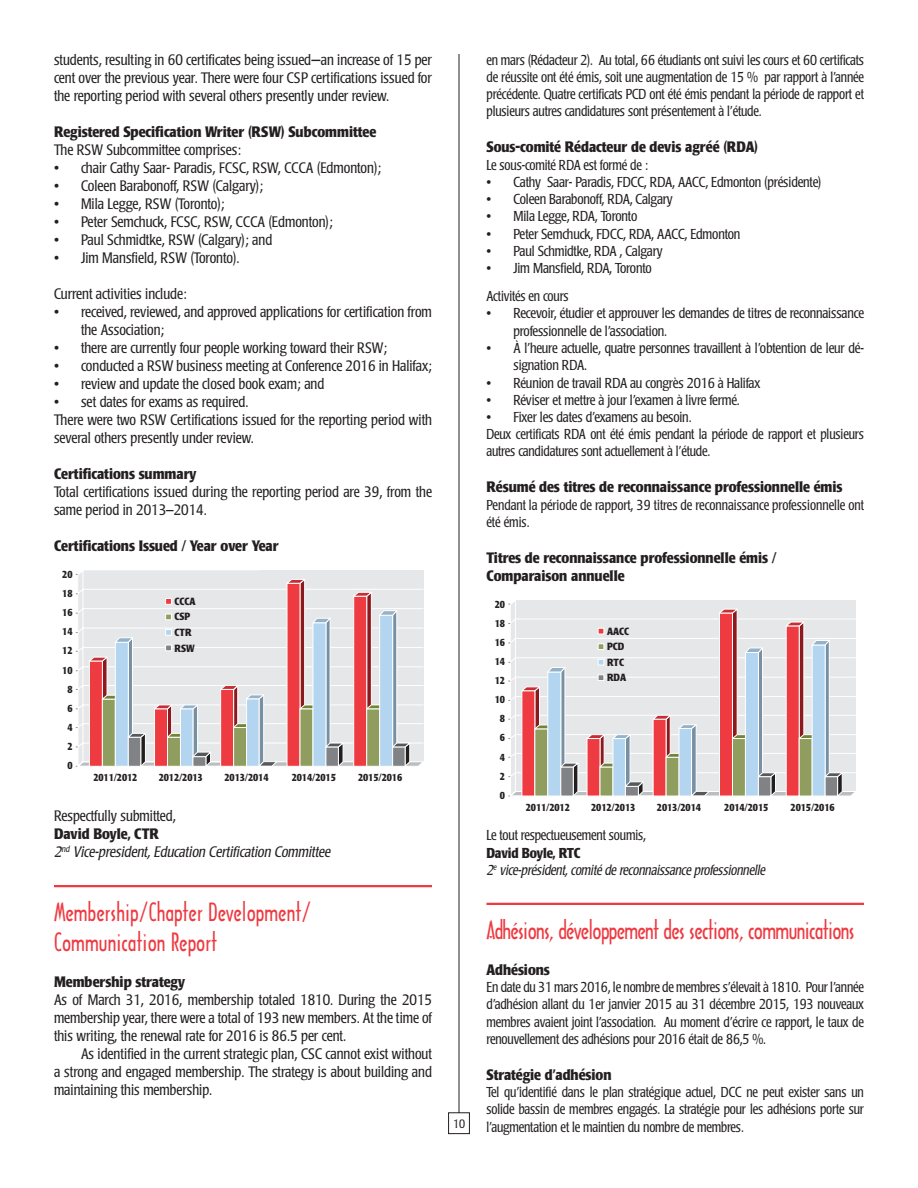
<style>
.page{position:relative;width:918px;height:1188px;background:#fff}
.page>*{position:absolute;margin:0;border:0;box-sizing:border-box;transform-origin:0 0}
.t1{font:24px/30px "Arquitectura";color:#ee3a41}
.t2{font:24px "Arquitectura";letter-spacing:-.02em;color:#ee3a41}
.t3{font:300 condensed 15px/18px "Poppl Laudatio";color:#231f20;text-align:justify}
.t4{font:700 condensed 15px/18px "Poppl Laudatio";color:#231f20}
.t5{font:italic 300 condensed 15px/18px "Poppl Laudatio";color:#231f20}
.t6{font:300 condensed 14.25px/17.2px "Poppl Laudatio";letter-spacing:-.01em;color:#231f20}
.t7{font:italic 300 condensed 14.25px/17.2px "Poppl Laudatio";color:#231f20}
.t8{font:300 condensed 12px "Poppl Laudatio";color:#231f20}
.t9{font:700 condensed 10.35px/19px "Poppl Laudatio";letter-spacing:-.005em;color:#231f20;text-align:center}
.s1{font-weight:700;font-style:normal}
</style>
<div class="page">
<hr style="left:459px;top:54px;width:1px;height:1080px;background:#231f20">
<div style="left:449px;top:1113px;width:20px;height:21px;background:#fff"></div>
<div style="left:448px;top:1112px;width:22px;height:22px;border:1px solid #231f20"></div>
<hr style="left:54px;top:885px;width:378px;height:2px;background:#ee3a41">
<svg style="left:76px;top:570px;width:347px;height:197px;background:#dacacc"></svg>
<div style="left:165px;top:598px;width:7px;height:7px;background:#ee3a41;border:1px solid #fff"></div>
<svg style="left:165px;top:614px;width:7px;height:6px"></svg>
<div style="left:165px;top:629px;width:7px;height:7px;background:#b4d5f0;border:1px solid #fff"></div>
<svg style="left:165px;top:645px;width:7px;height:6px"></svg>
<hr style="left:486px;top:903px;width:378px;height:2px;background:#ee3a41">
<svg style="left:508px;top:600px;width:348px;height:197px;background:#dacacc"></svg>
<p class="t3" style="left:54px;top:51px;width:379px">students, resulting in 60 certificates being issued—an increase of 15 per cent over the previous year. There were four CSP certifications issued for the reporting period with several others presently under review.</p>
<p class="t4" style="left:54px;top:123px;width:324px">Registered Specification Writer (RSW) Subcommittee</p>
<p class="t3" style="left:54px;top:141px;width:189px">The RSW Subcommittee comprises:</p>
<p class="t3" style="left:54px;top:159px;width:329px">• chair Cathy Saar- Paradis, FCSC, RSW, CCCA (Edmonton);</p>
<p class="t3" style="left:54px;top:177px;width:211px">• Coleen Barabonoff, RSW (Calgary);</p>
<p class="t3" style="left:54px;top:195px;width:172px">• Mila Legge, RSW (Toronto);</p>
<p class="t3" style="left:54px;top:213px;width:280px">• Peter Semchuck, FCSC, RSW, CCCA (Edmonton);</p>
<p class="t3" style="left:54px;top:231px;width:220px">• Paul Schmidtke, RSW (Calgary); and</p>
<p class="t3" style="left:54px;top:249px;width:187px">• Jim Mansfield, RSW (Toronto).</p>
<p class="t3" style="left:54px;top:285px;width:134px">Current activities include:</p>
<p class="t3" style="left:81px;top:303px;width:352px;text-indent:-27px">• received, reviewed, and approved applications for certification from the Association;</p>
<p class="t3" style="left:54px;top:339px;width:335px">• there are currently four people working toward their RSW;</p>
<p class="t3" style="left:54px;top:357px;width:380px">• conducted a RSW business meeting at Conference 2016 in Halifax;</p>
<p class="t3" style="left:54px;top:375px;width:272px">• review and update the closed book exam; and</p>
<p class="t3" style="left:54px;top:393px;width:380px;text-align:left">• set dates for exams as required.<br>There were two RSW Certifications issued for the reporting period with several others presently under review.</p>
<p class="t4" style="left:54px;top:465px;width:144px">Certifications summary</p>
<p class="t3" style="left:54px;top:483px;width:379px">Total certifications issued during the reporting period are 39, from the same period in 2013−2014.</p>
<p class="t4" style="left:54px;top:537px;width:226px">Certifications Issued / Year over Year</p>
<p class="t9" style="left:62px;top:565px;width:12px">20<br>18<br>16<br>14<br>12<br>10<br>8<br>6<br>4<br>2<br>0</p>
<p class="t9" style="left:93px;top:768px;width:46px">2011/2012</p>
<p class="t9" style="left:159px;top:768px;width:46px">2012/2013</p>
<p class="t9" style="left:224px;top:768px;width:46px">2013/2014</p>
<p class="t9" style="left:292px;top:768px;width:46px">2014/2015</p>
<p class="t9" style="left:358px;top:768px;width:46px">2015/2016</p>
<p class="t9" style="left:175px;top:594px;width:22px;line-height:15.5px;text-align:left">CCCA<br>CSP<br>CTR<br>RSW</p>
<p class="t3" style="left:54px;top:807px;width:123px">Respectfully submitted,</p>
<p class="t5" style="left:54px;top:825px;width:281px"><span class="s1">David Boyle, CTR<br></span>2<sup>nd</sup> Vice-president,Education Certification Committee</p>
<h1 class="t1" style="left:54px;top:897px;width:259px">Membership/Chapter Development/<br>Communication Report</h1>
<p class="t4" style="left:54px;top:973px;width:132px">Membership strategy</p>
<p class="t3" style="left:54px;top:991px;width:380px">As of March 31, 2016, membership totaled 1810. During the 2015 membership year, there were a total of 193 new members. At the time of this writing, the renewal rate for 2016 is 86.5 per cent.</p>
<p class="t3" style="left:54px;top:1045px;width:379px;text-indent:27px">As identified in the current strategic plan, CSC cannot exist without a strong and engaged membership. The strategy is about building and maintaining this membership.</p>
<p class="t8" style="left:453px;top:1117px;width:13px">10</p>
<p class="t6" style="left:486px;top:51px;width:379px;text-align:justify">en mars (Rédacteur 2). Au total, 66 étudiants ont suivi les cours et 60 certificats de réussite ont été émis, soit une augmentation de 15 % par rapport à l’année précédente. Quatre certificats PCD ont été émis pendant la période de rapport et plusieurs autres candidatures sont présentement à l’étude.</p>
<p class="t4" style="left:486px;top:138px;width:273px">Sous-comité Rédacteur de devis agréé (RDA)</p>
<p class="t6" style="left:486px;top:156px;width:163px">Le sous-comité RDA est formé de :</p>
<p class="t6" style="left:486px;top:174px;width:337px">• Cathy Saar- Paradis, FDCC, RDA, AACC, Edmonton (présidente)</p>
<p class="t6" style="left:486px;top:191px;width:188px">• Coleen Barabonoff, RDA, Calgary</p>
<p class="t6" style="left:486px;top:208px;width:152px">• Mila Legge, RDA, Toronto</p>
<p class="t6" style="left:486px;top:225px;width:255px">• Peter Semchuck, FDCC, RDA, AACC, Edmonton</p>
<p class="t6" style="left:486px;top:243px;width:178px">• Paul Schmidtke, RDA , Calgary</p>
<p class="t6" style="left:486px;top:255px;width:167px;line-height:28px">• Jim Mansfield, RDA, Toronto<br>Activités en cours</p>
<p class="t6" style="left:513px;top:305px;width:352px;text-indent:-27px">• Recevoir, étudier et approuver les demandes de titres de reconnaissance professionnelle de l’association.</p>
<p class="t6" style="left:513px;top:340px;width:352px;text-indent:-27px">• À l’heure actuelle, quatre personnes travaillent à l’obtention de leur dé&shy;signation RDA.</p>
<p class="t6" style="left:486px;top:374px;width:275px">• Réunion de travail RDA au congrès 2016 à Halifax</p>
<p class="t6" style="left:486px;top:392px;width:255px">• Réviser et mettre à jour l’examen à livre fermé.</p>
<p class="t6" style="left:486px;top:409px;width:379px">• Fixer les dates d’examens au besoin.<br>Deux certificats RDA ont été émis pendant la période de rapport et plusieurs autres candidatures sont actuellement à l’étude.</p>
<p class="t4" style="left:486px;top:478px;width:358px">Résumé des titres de reconnaissance professionnelle émis</p>
<p class="t6" style="left:486px;top:496px;width:379px">Pendant la période de rapport, 39 titres de reconnaissance professionnelle ont été émis.</p>
<p class="t4" style="left:486px;top:549px;width:292px">Titres de reconnaissance professionnelle émis /<br>Comparaison annuelle</p>
<p class="t9" style="left:495px;top:595px;width:12px">20<br>18<br>16<br>14<br>12<br>10<br>8<br>6<br>4<br>2<br>0</p>
<p class="t9" style="left:526px;top:798px;width:46px">2011/2012</p>
<p class="t9" style="left:591px;top:798px;width:46px">2012/2013</p>
<p class="t9" style="left:657px;top:798px;width:46px">2013/2014</p>
<p class="t9" style="left:724px;top:798px;width:46px">2014/2015</p>
<p class="t9" style="left:791px;top:798px;width:46px">2015/2016</p>
<p class="t9" style="left:607px;top:624px;width:24px;line-height:15.5px;text-align:left">AACC<br>PCD<br>RTC<br>RDA</p>
<p class="t6" style="left:486px;top:827px;width:161px">Le tout respectueusement soumis,</p>
<p class="t7" style="left:486px;top:844px;width:283px"><span class="s1">David Boyle, RTC<br></span>2<sup>e</sup> vice-président,comitédereconnaissanceprofessionnelle</p>
<h1 class="t2" style="left:486px;top:915px;width:370px">Adhésions, développement des sections, communications</h1>
<p class="t4" style="left:486px;top:961px;width:65px">Adhésions</p>
<p class="t6" style="left:486px;top:979px;width:379px;text-align:justify">En date du 31 mars 2016, le nombre de membres s’élevait à 1810. Pour l’année d’adhésion allant du 1er janvier 2015 au 31 décembre 2015, 193 nouveaux membres avaient joint l’association. Au moment d’écrire ce rapport, le taux de renouvellement des adhésions pour 2016 était de 86,5 %.</p>
<p class="t4" style="left:486px;top:1066px;width:127px">Stratégie d’adhésion</p>
<p class="t6" style="left:486px;top:1084px;width:379px;text-align:justify">Tel qu’identifié dans le plan stratégique actuel, DCC ne peut exister sans un solide bassin de membres engagés. La stratégie pour les adhésions porte sur l’augmentation et le maintien du nombre de membres.</p>
</div>
